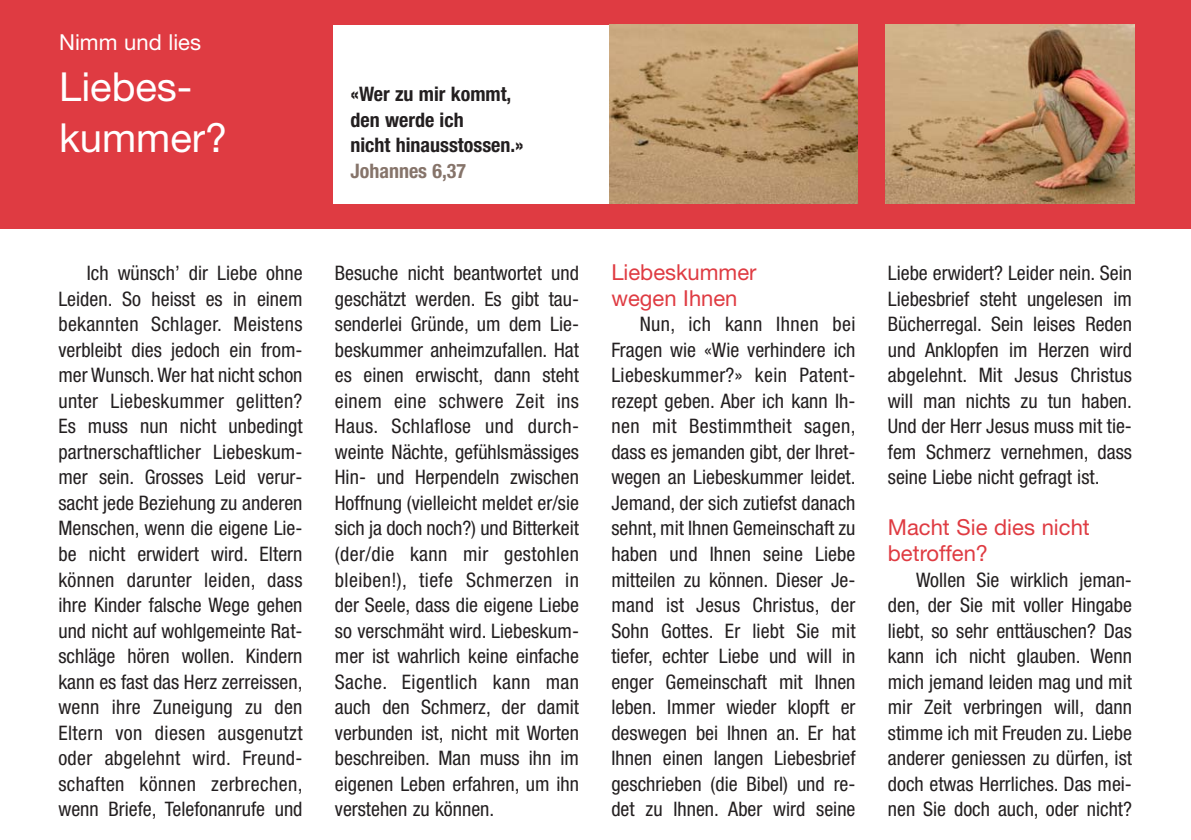
<style>
.page{position:relative;width:1191px;height:840px;background:#fff}
.page>*{position:absolute;margin:0;border:0;box-sizing:border-box;transform-origin:0 0}
.t1{font:40px/51px "Helvetica Neue";color:#fff}
.t2{font:22px/25.6px "Helvetica Neue";color:#df3b42}
.t3{font:22px "Helvetica Neue";color:#fff}
.t4{font:condensed 20px/25.6px "Helvetica Neue";color:#231f20;text-align:justify}
.t5{font:700 condensed 20px/25.6px "Helvetica Neue";color:#231f20}
.t6{font:700 condensed 20px "Helvetica Neue";color:#86746a}
</style>
<div class="page">
<div style="left:0;top:1px;width:1190px;height:228px;background:#df3b42"></div>
<div style="left:333px;top:25px;width:276px;height:178px;background:#fff"></div>
<img style="left:886px;top:25px;width:248px;height:178px">
<img style="left:609px;top:25px;width:248px;height:178px">
<p class="t3" style="left:59px;top:34px;width:143px">Nimm und lies</p>
<h1 class="t1" style="left:59px;top:65px;width:170px">Liebes&shy;kummer?</h1>
<p class="t5" style="left:350px;top:83px;width:175px">«Wer zu mir kommt, den werde ich<br>nicht hinausstossen.»</p>
<p class="t6" style="left:350px;top:163px;width:117px">Johannes 6,37</p>
<p class="t4" style="left:58px;top:262px;width:246px;text-indent:28px">Ich wünsch’ dir Liebe ohne Leiden. So heisst es in einem bekannten Schlager. Meistens verbleibt dies jedoch ein from&shy;mer Wunsch. Wer hat nicht schon unter Liebeskummer gelitten?<br>Es muss nun nicht unbedingt partnerschaftlicher Liebeskum&shy;mer sein. Grosses Leid verur&shy;sacht jede Beziehung zu anderen Menschen, wenn die eigene Lie&shy;be nicht erwidert wird. Eltern können darunter leiden, dass ihre Kinder falsche Wege gehen und nicht auf wohlgemeinte Rat&shy;schläge hören wollen. Kindern kann es fast das Herz zerreissen, wenn ihre Zuneigung zu den Eltern von diesen ausgenutzt oder abgelehnt wird. Freund&shy;schaften können zerbrechen, wenn Briefe, Telefonanrufe und</p>
<p class="t4" style="left:335px;top:262px;width:246px">Besuche nicht beantwortet und geschätzt werden. Es gibt tau&shy;senderlei Gründe, um dem Lie&shy;beskummer anheimzufallen. Hat es einen erwischt, dann steht einem eine schwere Zeit ins Haus. Schlaflose und durch&shy;weinte Nächte, gefühlsmässiges Hin- und Herpendeln zwischen Hoffnung (vielleicht meldet er/sie sich ja doch noch?) und Bitterkeit (der/die kann mir gestohlen bleiben!), tiefe Schmerzen in der Seele, dass die eigene Liebe so verschmäht wird. Liebeskum&shy;mer ist wahrlich keine einfache Sache. Eigentlich kann man auch den Schmerz, der damit verbunden ist, nicht mit Worten beschreiben. Man muss ihn im eigenen Leben erfahren, um ihn verstehen zu können.</p>
<p class="t2" style="left:611px;top:261px;width:147px">Liebeskummer wegen Ihnen</p>
<p class="t4" style="left:611px;top:313px;width:246px;text-indent:28px">Nun, ich kann Ihnen bei Fragen wie «Wie verhindere ich Liebeskummer?» kein Patent&shy;rezept geben. Aber ich kann Ih&shy;nen mit Bestimmtheit sagen, dass es jemanden gibt, der Ihret&shy;wegen an Liebeskummer leidet.<br>Jemand, der sich zutiefst danach sehnt, mit Ihnen Gemeinschaft zu haben und Ihnen seine Liebe mitteilen zu können. Dieser Je&shy;mand ist Jesus Christus, der Sohn Gottes. Er liebt Sie mit tiefer, echter Liebe und will in enger Gemeinschaft mit Ihnen leben. Immer wieder klopft er deswegen bei Ihnen an. Er hat Ihnen einen langen Liebesbrief geschrieben (die Bibel) und re&shy;det zu Ihnen. Aber wird seine</p>
<p class="t4" style="left:888px;top:262px;width:246px">Liebe erwidert? Leider nein. Sein Liebesbrief steht ungelesen im Bücherregal. Sein leises Reden und Anklopfen im Herzen wird abgelehnt. Mit Jesus Christus will man nichts zu tun haben.<br>Und der Herr Jesus muss mit tie&shy;fem Schmerz vernehmen, dass seine Liebe nicht gefragt ist.</p>
<p class="t2" style="left:888px;top:516px;width:203px">Macht Sie dies nicht betroffen?</p>
<p class="t4" style="left:888px;top:568px;width:246px;text-indent:28px">Wollen Sie wirklich jeman&shy;den, der Sie mit voller Hingabe liebt, so sehr enttäuschen? Das kann ich nicht glauben. Wenn mich jemand leiden mag und mit mir Zeit verbringen will, dann stimme ich mit Freuden zu. Liebe anderer geniessen zu dürfen, ist doch etwas Herrliches. Das mei&shy;nen Sie doch auch, oder nicht?</p>
</div>
